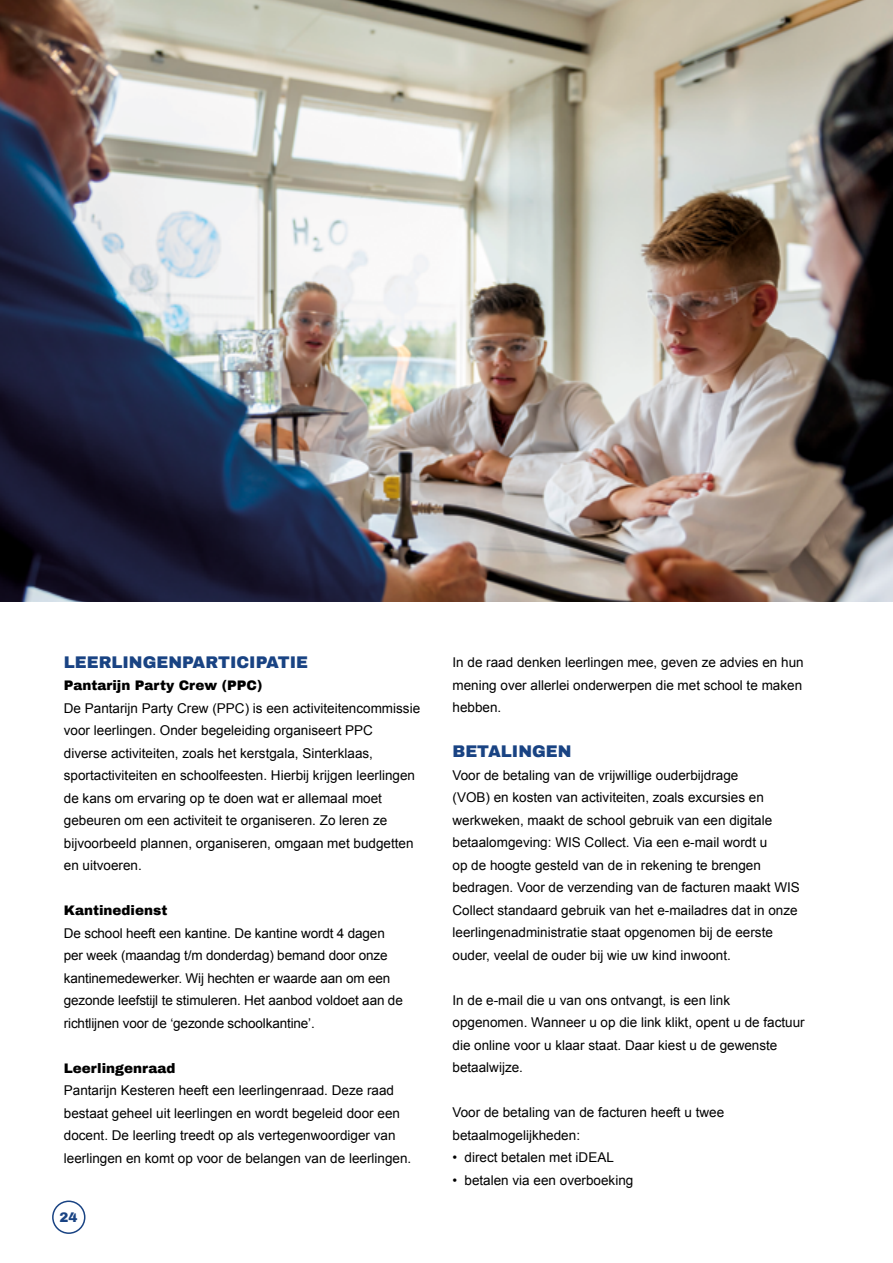
<style>
.page{position:relative;width:893px;height:1263px;background:#fff}
.page>*{position:absolute;margin:0;border:0;box-sizing:border-box;transform-origin:0 0}
.subkoppen{font:900 16.5px "Archivo";color:#194383}
.platte_tekst{font:13.5px/22.5px "Arial";color:#000}
.subsubsub{font:900 13.5px "Archivo";color:#000}
.t1{font:900 13.5px "Archivo";color:#194383}
</style>
<div class="page">
<div style="left:52px;top:1200px;width:33px;height:34px;border:2px solid #194383;border-radius:50%"></div>
<img style="left:0;top:0;width:893px;height:601px">
<p class="subkoppen" style="left:64px;top:652px;width:246px">LEERLINGENPARTICIPATIE</p>
<p class="subsubsub" style="left:64px;top:677px;width:200px">Pantarijn Party Crew (PPC)</p>
<p class="platte_tekst" style="left:64px;top:697px;width:358px">De Pantarijn Party Crew (PPC) is een activiteitencommissie voor leerlingen. Onder begeleiding organiseert PPC<br>diverse activiteiten, zoals het kerstgala, Sinterklaas, sportactiviteiten en schoolfeesten. Hierbij krijgen leerlingen de kans om ervaring op te doen wat er allemaal moet gebeuren om een activiteit te organiseren. Zo leren ze bijvoorbeeld plannen, organiseren, omgaan met budgetten en uitvoeren.</p>
<p class="subsubsub" style="left:64px;top:902px;width:105px">Kantinedienst</p>
<p class="platte_tekst" style="left:64px;top:922px;width:340px">De school heeft een kantine. De kantine wordt 4 dagen per week (maandag t/m donderdag) bemand door onze kantinemedewerker. Wij hechten er waarde aan om een gezonde leefstijl te stimuleren. Het aanbod voldoet aan de richtlijnen voor de ‘gezonde schoolkantine’.</p>
<p class="subsubsub" style="left:64px;top:1060px;width:113px">Leerlingenraad</p>
<p class="platte_tekst" style="left:64px;top:1079px;width:349px">Pantarijn Kesteren heeft een leerlingenraad. Deze raad bestaat geheel uit leerlingen en wordt begeleid door een docent. De leerling treedt op als vertegenwoordiger van leerlingen en komt op voor de belangen van de leerlingen.</p>
<p class="t1" style="left:60px;top:1209px;width:20px">24</p>
<p class="platte_tekst" style="left:452px;top:651px;width:353px;text-align:justify">In de raad denken leerlingen mee, geven ze advies en hun mening over allerlei onderwerpen die met school te maken hebben.</p>
<p class="subkoppen" style="left:452px;top:741px;width:120px">BETALINGEN</p>
<p class="platte_tekst" style="left:452px;top:764px;width:349px">Voor de betaling van de vrijwillige ouderbijdrage<br>(VOB) en kosten van activiteiten, zoals excursies en werkweken, maakt de school gebruik van een digitale betaalomgeving: WIS Collect. Via een e-mail wordt u<br>op de hoogte gesteld van de in rekening te brengen bedragen. Voor de verzending van de facturen maakt WIS Collect standaard gebruik van het e-mailadres dat in onze leerlingenadministratie staat opgenomen bij de eerste ouder, veelal de ouder bij wie uw kind inwoont.</p>
<p class="platte_tekst" style="left:452px;top:989px;width:354px">In de e-mail die u van ons ontvangt, is een link opgenomen. Wanneer u op die link klikt, opent u de factuur die online voor u klaar staat. Daar kiest u de gewenste betaalwijze.</p>
<p class="platte_tekst" style="left:452px;top:1101px;width:273px">Voor de betaling van de facturen heeft u twee betaalmogelijkheden:</p>
<p class="platte_tekst" style="left:452px;top:1146px;width:163px">• direct betalen met iDEAL</p>
<p class="platte_tekst" style="left:452px;top:1169px;width:182px">• betalen via een overboeking</p>
</div>
